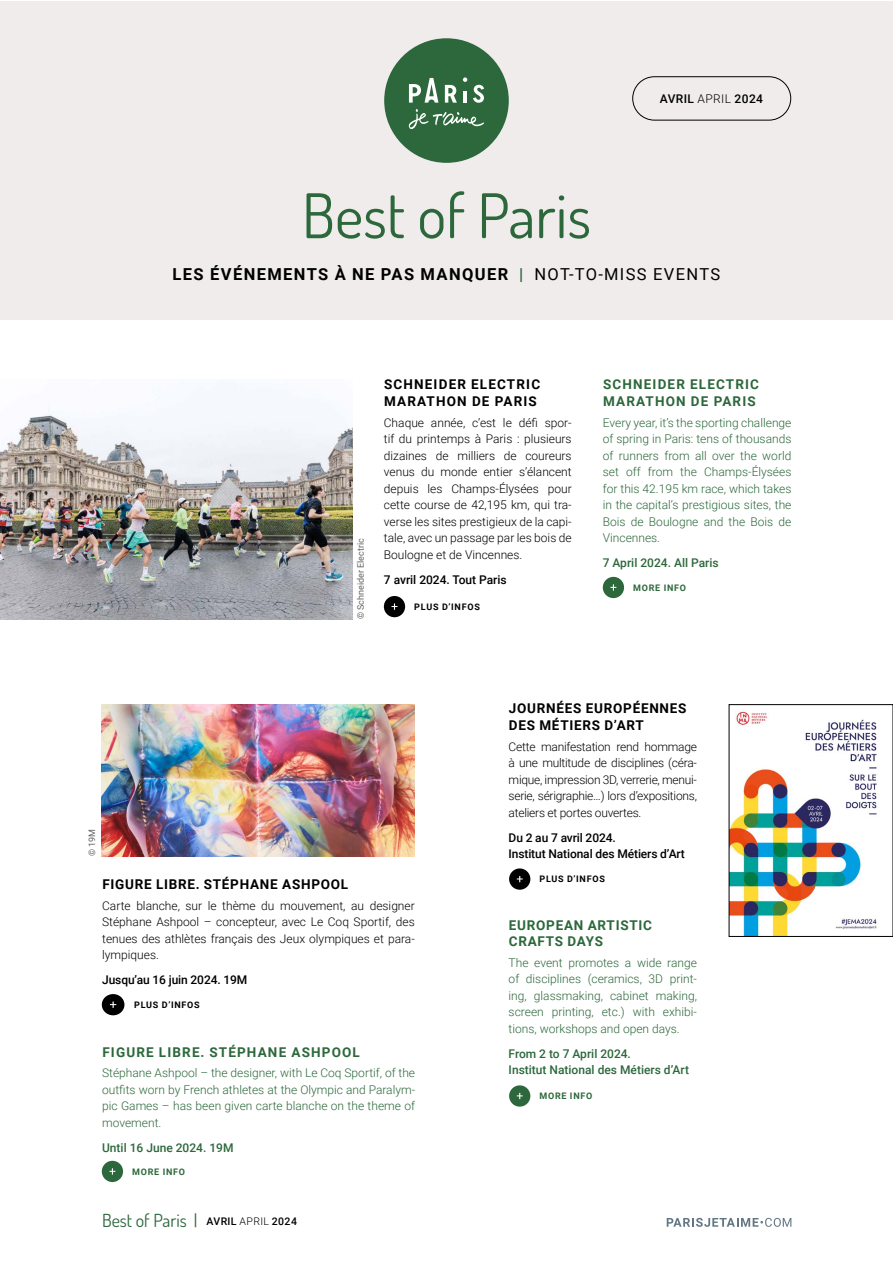
<style>
.page{position:relative;width:893px;height:1263px;background:#fff}
.page>*{position:absolute;margin:0;border:0;box-sizing:border-box;transform-origin:0 0}
.t1{font:61.5px "Dosis";color:#2c683b}
.t2{font:18px "Dosis";color:#2c683b}
.t3{font:700 16.5px "Roboto";letter-spacing:.085em;color:#000}
.t4{font:700 13.5px/16.5px "Roboto";letter-spacing:.055em;color:#000}
.t5{font:700 13.5px/16.5px "Roboto";letter-spacing:.085em;color:#2c683b}
.t6{font:700 13.5px/16.5px "Roboto";letter-spacing:.085em;color:#000}
.t7{font:700 13.5px/16.5px "Roboto";letter-spacing:.055em;color:#2c683b}
.t8{font:300 12px/16.5px "Roboto";color:#000;text-align:justify}
.t9{font:300 12px/16.5px "Roboto";color:#2c683b;text-align:justify}
.t10{font:500 12px/16.5px "Roboto";letter-spacing:-.01em;color:#000}
.t11{font:500 12px/16.5px "Roboto";color:#2c683b}
.t12{font:500 12px "Roboto";letter-spacing:.035em;color:#000}
.t13{font:700 9px "Roboto";letter-spacing:.085em;color:#000}
.t14{font:700 9px "Roboto";letter-spacing:.085em;color:#2c683b}
.t15{font:9px "Roboto";color:#646363}
.s1{font-weight:300}
.s2{color:#2c683b}
.s3{font-weight:400}
.s4{font-family:"Roboto";font-weight:500;font-size:10.5px;color:#000}
.s5{font-family:"Roboto";font-weight:300;font-size:10.5px;color:#000}
</style>
<div class="page">
<svg style="left:667px;top:1218px;width:124px;height:9px"></svg>
<div style="left:0;top:1px;width:893px;height:319px;background:#f0ecec"></div>
<div style="left:384px;top:38px;width:125px;height:125px;background:#2c683b;border-radius:50%"></div>
<svg style="left:473px;top:85px;width:11px;height:18px"></svg>
<svg style="left:463px;top:77px;width:4px;height:5px"></svg>
<hr style="left:463px;top:92px;width:4px;height:11px;background:#fff">
<svg style="left:445px;top:85px;width:12px;height:18px"></svg>
<svg style="left:409px;top:78px;width:29px;height:25px"></svg>
<svg style="left:409px;top:109px;width:75px;height:20px"></svg>
<div style="left:632px;top:77px;width:159px;height:43px;border:1px solid #000;border-radius:22px"></div>
<img style="left:0;top:408px;width:353px;height:211px">
<img style="left:102px;top:704px;width:313px;height:152px">
<div style="left:384px;top:596px;width:21px;height:21px;background:#000;border-radius:50%"></div>
<svg style="left:391px;top:603px;width:6px;height:7px"></svg>
<div style="left:603px;top:577px;width:21px;height:21px;background:#2c683b;border-radius:50%"></div>
<svg style="left:610px;top:584px;width:6px;height:7px"></svg>
<div style="left:102px;top:994px;width:22px;height:21px;background:#000;border-radius:50%"></div>
<svg style="left:110px;top:1001px;width:6px;height:7px"></svg>
<div style="left:102px;top:1161px;width:21px;height:21px;background:#2c683b;border-radius:50%"></div>
<svg style="left:109px;top:1168px;width:6px;height:6px"></svg>
<img style="left:731px;top:710px;width:148px;height:225px">
<div style="left:729px;top:704px;width:164px;height:233px;border:1px solid #000"></div>
<div style="left:509px;top:868px;width:21px;height:22px;background:#000;border-radius:50%"></div>
<svg style="left:517px;top:876px;width:6px;height:6px"></svg>
<div style="left:509px;top:1085px;width:21px;height:21px;background:#2c683b;border-radius:50%"></div>
<svg style="left:517px;top:1093px;width:6px;height:6px"></svg>
<h1 class="t1" style="left:302px;top:172px;width:291px">Best of Paris</h1>
<p class="t12" style="left:660px;top:90px;width:105px">AVRIL <span class="s1">APRIL</span> 2024</p>
<h3 class="t3" style="left:173px;top:263px;width:549px">LES ÉVÉNEMENTS À NE PAS MANQUER <span class="s2">|</span> <span class="s3">NOT-TO-MISS EVENTS</span></h3>
<p class="t15" style="left:354px;top:619px;width:83px;rotate:-90deg">© Schneider Electric</p>
<p class="t6" style="left:384px;top:376px;width:158px">SCHNEIDER ELECTRIC<br>MARATHON DE PARIS</p>
<p class="t8" style="left:384px;top:414px;width:189px">Chaque année, c’est le défi spor&shy;tif du printemps à Paris : plusieurs dizaines de milliers de coureurs venus du monde entier s’élancent depuis les Champs-Élysées pour cette course de 42,195 km, qui tra&shy;verse les sites prestigieux de la capi&shy;tale, avec un passage par les bois de Boulogne et de Vincennes.</p>
<p class="t10" style="left:384px;top:571px;width:124px">7 avril 2024. Tout Paris</p>
<p class="t13" style="left:414px;top:600px;width:67px">PLUS D’INFOS</p>
<p class="t5" style="left:603px;top:376px;width:158px">SCHNEIDER ELECTRIC<br>MARATHON DE PARIS</p>
<p class="t9" style="left:603px;top:414px;width:190px">Every year, it’s the sporting challenge of spring in Paris: tens of thousands of runners from all over the world set off from the Champs-Élysées for this 42.195 km race, which takes in the capital’s prestigious sites, the Bois de Boulogne and the Bois de Vincennes.</p>
<p class="t11" style="left:603px;top:554px;width:117px">7 April 2024. All Paris</p>
<p class="t14" style="left:633px;top:581px;width:54px">MORE INFO</p>
<p class="t15" style="left:86px;top:856px;width:29px;rotate:-90deg">© 19M</p>
<p class="t4" style="left:102px;top:876px;width:247px">FIGURE LIBRE. STÉPHANE ASHPOOL</p>
<p class="t8" style="left:102px;top:897px;width:314px">Carte blanche, sur le thème du mouvement, au designer Stéphane Ashpool – concepteur, avec Le Coq Sportif, des tenues des athlètes français des Jeux olympiques et para&shy;lympiques.</p>
<p class="t10" style="left:102px;top:971px;width:147px">Jusqu’au 16 juin 2024. 19M</p>
<p class="t13" style="left:134px;top:998px;width:67px">PLUS D’INFOS</p>
<p class="t5" style="left:102px;top:1043px;width:259px">FIGURE LIBRE. STÉPHANE ASHPOOL</p>
<p class="t9" style="left:102px;top:1064px;width:315px">Stéphane Ashpool – the designer, with Le Coq Sportif, of the outfits worn by French athletes at the Olympic and Paralym&shy;pic Games – has been given carte blanche on the theme of movement.</p>
<p class="t11" style="left:102px;top:1139px;width:133px">Until 16 June 2024. 19M</p>
<p class="t14" style="left:132px;top:1165px;width:54px">MORE INFO</p>
<h2 class="t2" style="left:102px;top:1207px;width:196px">Best of Paris | <span class="s4">AVRIL</span> <span class="s5">APRIL</span> <span class="s4">2024</span></h2>
<p class="t4" style="left:509px;top:700px;width:179px">JOURNÉES EUROPÉENNES<br>DES MÉTIERS D’ART</p>
<p class="t8" style="left:509px;top:737px;width:190px">Cette manifestation rend hommage à une multitude de disciplines (céra&shy;mique, impression 3D, verrerie, menui&shy;serie, sérigraphie…) lors d’expositions, ateliers et portes ouvertes.</p>
<p class="t10" style="left:509px;top:828px;width:178px">Du 2 au 7 avril 2024.<br>Institut National des Métiers d’Art</p>
<p class="t13" style="left:539px;top:873px;width:67px">PLUS D’INFOS</p>
<p class="t7" style="left:509px;top:916px;width:145px">EUROPEAN ARTISTIC<br>CRAFTS DAYS</p>
<p class="t9" style="left:509px;top:954px;width:190px">The event promotes a wide range of disciplines (ceramics, 3D print&shy;ing, glassmaking, cabinet making, screen printing, etc.) with exhibi&shy;tions, workshops and open days.</p>
<p class="t11" style="left:509px;top:1045px;width:182px">From 2 to 7 April 2024.<br>Institut National des Métiers d’Art</p>
<p class="t14" style="left:539px;top:1090px;width:54px">MORE INFO</p>
</div>
